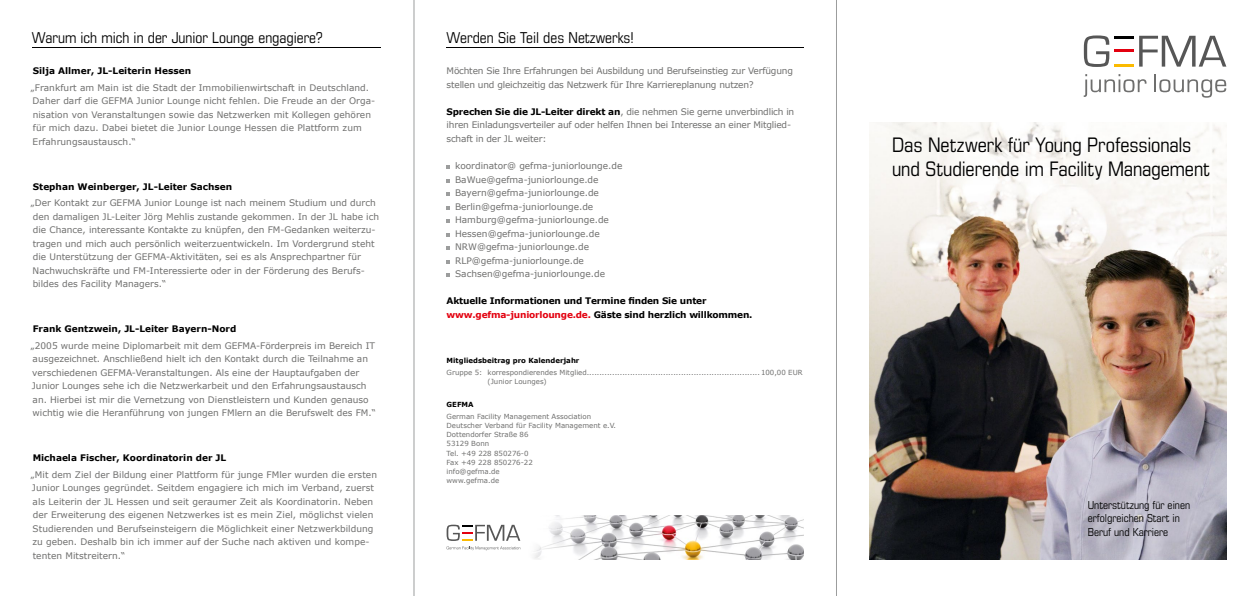
<style>
.page{position:relative;width:1259px;height:596px;background:#fff}
.page>*{position:absolute;margin:0;border:0;box-sizing:border-box;transform-origin:0 0}
.t1{font:condensed 20px/24px "Eurostile";letter-spacing:-.005em;color:#000}
.t2{font:condensed 15px "Eurostile";color:#000}
.t3{font:condensed 11px/13.2px "Eurostile";color:#000}
.t4{font:9px/13.5px "Verdana";color:#6f6f6e}
.t5{font:9px/13.5px "Verdana";letter-spacing:-.02em;color:#6f6f6e}
.t6{font:700 9px "Verdana";color:#000}
.t7{font:700 9px/13.5px "Verdana";letter-spacing:-.02em;color:#000}
.t8{font:7px/9.1px "Verdana";color:#6f6f6e}
.t9{font:700 7px "Verdana";color:#000}
.s1{font-weight:700;color:#000}
.s2{color:#e3000f}
</style>
<div class="page">
<img style="left:869px;top:122px;width:357px;height:436px">
<img style="left:534px;top:515px;width:270px;height:43px">
<svg style="left:446px;top:546px;width:74px;height:4px"></svg>
<svg style="left:446px;top:524px;width:74px;height:16px"></svg>
<svg style="left:1083px;top:35px;width:26px;height:32px"></svg>
<svg style="left:1139px;top:36px;width:87px;height:31px"></svg>
<svg style="left:1083px;top:74px;width:63px;height:23px"></svg>
<svg style="left:1154px;top:74px;width:72px;height:24px"></svg>
<hr style="left:1113px;top:64px;width:20px;height:3px;background:#fbba00">
<hr style="left:1113px;top:49px;width:20px;height:3px;background:#e3000f">
<hr style="left:1113px;top:36px;width:20px;height:3px;background:#000">
<hr style="left:446px;top:47px;width:358px;height:1px;background:#000">
<svg style="left:446px;top:165px;width:4px;height:4px"></svg>
<svg style="left:446px;top:179px;width:4px;height:3px"></svg>
<svg style="left:446px;top:192px;width:4px;height:4px"></svg>
<svg style="left:446px;top:206px;width:4px;height:3px"></svg>
<svg style="left:446px;top:219px;width:4px;height:4px"></svg>
<svg style="left:446px;top:233px;width:4px;height:3px"></svg>
<svg style="left:446px;top:246px;width:4px;height:4px"></svg>
<svg style="left:446px;top:260px;width:4px;height:3px"></svg>
<svg style="left:446px;top:273px;width:4px;height:4px"></svg>
<hr style="left:33px;top:47px;width:348px;height:1px;background:#000">
<hr style="left:414px;top:0;width:1px;height:595px;background:#9c9d9d">
<hr style="left:836px;top:0;width:1px;height:595px;background:#9c9d9d">
<h2 class="t2" style="left:32px;top:29px;width:292px">Warum ich mich in der Junior Lounge engagiere?</h2>
<p class="t6" style="left:33px;top:65px;width:160px">Silja Allmer, JL-Leiterin Hessen</p>
<p class="t4" style="left:31px;top:81px;width:346px">„Frankfurt am Main ist die Stadt der Immobilienwirtschaft in Deutschland.<br>Daher darf die GEFMA Junior Lounge nicht fehlen. Die Freude an der Orga&shy;nisation von Veranstaltungen sowie das Netzwerken mit Kollegen gehören für mich dazu. Dabei bietet die Junior Lounge Hessen die Plattform zum Erfahrungsaustausch.“</p>
<p class="t6" style="left:33px;top:180px;width:201px">Stephan Weinberger, JL-Leiter Sachsen</p>
<p class="t4" style="left:31px;top:196px;width:350px">„Der Kontakt zur GEFMA Junior Lounge ist nach meinem Studium und durch den damaligen JL-Leiter Jörg Mehlis zustande gekommen. In der JL habe ich die Chance, interessante Kontakte zu knüpfen, den FM-Gedanken weiterzu&shy;tragen und mich auch persönlich weiterzuentwickeln. Im Vordergrund steht die Unterstützung der GEFMA-Aktivitäten, sei es als Ansprechpartner für Nachwuchskräfte und FM-Interessierte oder in der Förderung des Berufs&shy;bildes des Facility Managers.“</p>
<p class="t6" style="left:33px;top:322px;width:205px">Frank Gentzwein, JL-Leiter Bayern-Nord</p>
<p class="t4" style="left:31px;top:338px;width:347px">„2005 wurde meine Diplomarbeit mit dem GEFMA-Förderpreis im Bereich IT ausgezeichnet. Anschließend hielt ich den Kontakt durch die Teilnahme an verschiedenen GEFMA-Veranstaltungen. Als eine der Hauptaufgaben der Junior Lounges sehe ich die Netzwerkarbeit und den Erfahrungsaustausch an. Hierbei ist mir die Vernetzung von Dienstleistern und Kunden genauso wichtig wie die Heranführung von jungen FMlern an die Berufswelt des FM.“</p>
<p class="t6" style="left:33px;top:451px;width:195px">Michaela Fischer, Koordinatorin der JL</p>
<p class="t4" style="left:31px;top:467px;width:348px">„Mit dem Ziel der Bildung einer Plattform für junge FMler wurden die ersten Junior Lounges gegründet. Seitdem engagiere ich mich im Verband, zuerst als Leiterin der JL Hessen und seit geraumer Zeit als Koordinatorin. Neben der Erweiterung des eigenen Netzwerkes ist es mein Ziel, möglichst vielen Studierenden und Berufseinsteigern die Möglichkeit einer Netzwerkbildung zu geben. Deshalb bin ich immer auf der Suche nach aktiven und kompe&shy;tenten Mitstreitern.“</p>
<h2 class="t2" style="left:446px;top:29px;width:189px">Werden Sie Teil des Netzwerks!</h2>
<p class="t5" style="left:446px;top:64px;width:348px">Möchten Sie Ihre Erfahrungen bei Ausbildung und Berufseinstieg zur Verfügung stellen und gleichzeitig das Netzwerk für Ihre Karriereplanung nutzen?</p>
<p class="t5" style="left:446px;top:105px;width:349px"><span class="s1">Sprechen Sie die JL-Leiter direkt an</span>, die nehmen Sie gerne unverbindlich in ihren Einladungsverteiler auf oder helfen Ihnen bei Interesse an einer Mitglied&shy;schaft in der JL weiter:</p>
<p class="t4" style="left:455px;top:159px;width:169px">koordinator@ gefma-juniorlounge.de BaWue@gefma-juniorlounge.de Bayern@gefma-juniorlounge.de Berlin@gefma-juniorlounge.de Hamburg@gefma-juniorlounge.de Hessen@gefma-juniorlounge.de NRW@gefma-juniorlounge.de RLP@gefma-juniorlounge.de Sachsen@gefma-juniorlounge.de</p>
<p class="t7" style="left:446px;top:294px;width:307px">Aktuelle Informationen und Termine finden Sie unter <span class="s2">www.gefma-juniorlounge.de.</span> Gäste sind herzlich willkommen.</p>
<p class="t9" style="left:446px;top:355px;width:134px">Mitgliedsbeitrag pro Kalenderjahr</p>
<p class="t8" style="left:487px;top:367px;width:317px;text-indent:-41px">Gruppe 5: korrespondierendes Mitglied....................................................................100,00 EUR (Junior Lounges)</p>
<p class="t9" style="left:446px;top:399px;width:29px">GEFMA</p>
<p class="t8" style="left:446px;top:411px;width:171px">German Facility Management Association<br>Deutscher Verband für Facility Management e.V.<br>Dottendorfer Straße 86<br>53129 Bonn<br>Tel. +49 228 850276-0<br>Fax +49 228 850276-22<br>info@gefma.de<br>www.gefma.de</p>
<h1 class="t1" style="left:892px;top:133px;width:319px">Das Netzwerk für Young Professionals und Studierende im Facility Management</h1>
<p class="t3" style="left:1087px;top:498px;width:104px">Unterstützung für einen erfolgreichen Start in<br>Beruf und Karriere</p>
</div>
